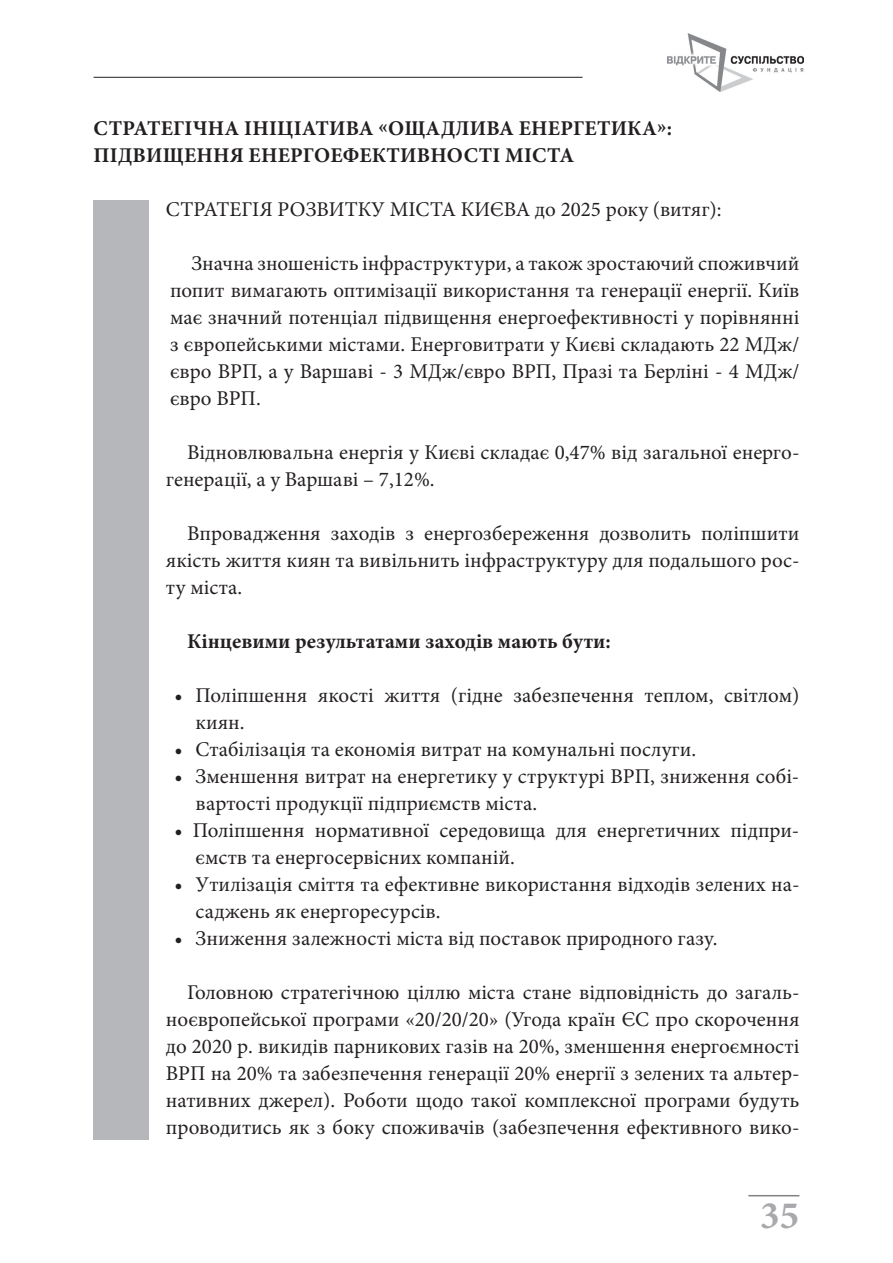
<style>
.page{position:relative;width:893px;height:1263px;background:#fff}
.page>*{position:absolute;margin:0;border:0;box-sizing:border-box;transform-origin:0 0}
.t1{font:700 39px "Minion Pro";color:#a8a9ad}
.t2{font:21px/27px "Minion Pro";color:#231f20}
.t3{font:700 21px "Minion Pro";color:#231f20}
.t4{font:700 21px "Minion Pro";letter-spacing:.095em;color:#231f20}
</style>
<div class="page">
<img style="left:668px;top:34px;width:135px;height:57px">
<hr style="left:94px;top:77px;width:489px;height:1px;background:#231f20">
<hr style="left:748px;top:1195px;width:51px;height:1px;background:#808285">
<div style="left:94px;top:200px;width:55px;height:939px;background:#b6b7bb"></div>
<p class="t3" style="left:94px;top:113px;width:66px">Стратегі</p>
<p class="t4" style="left:193px;top:113px;width:341px">чна ініціатива «Ощадлива енергет</p>
<p class="t3" style="left:611px;top:113px;width:63px">ика»:</p>
<p class="t3" style="left:94px;top:141px;width:14px">підв</p>
<p class="t3" style="left:146px;top:141px;width:54px">ищенн</p>
<p class="t3" style="left:230px;top:141px;width:34px">я енергое</p>
<p class="t3" style="left:343px;top:141px;width:31px">фект</p>
<p class="t3" style="left:400px;top:141px;width:32px">ивності</p>
<p class="t3" style="left:505px;top:141px;width:15px">міст</p>
<p class="t3" style="left:559px;top:141px;width:16px">а</p>
<p class="t2" style="left:166px;top:196px;width:557px">СТРАТЕГІЯ РОЗВИТКУ МІСТА КИЄВА до 2025 року (витяг):</p>
<p class="t2" style="left:170px;top:250px;width:631px;text-align:justify;text-indent:21px">Значна зношеність інфраструктури, а також зростаючий споживчий попит вимагають оптимізації використання та генерації енергії. Київ має значний потенціал підвищення енергоефективності у порівнянні з європейськими містами. Енерговитрати у Києві складають 22 МДж/ євро ВРП, а у Варшаві - 3 МДж/євро ВРП, Празі та Берліні - 4 МДж/ євро ВРП.</p>
<p class="t2" style="left:166px;top:439px;width:635px;text-indent:21px">Відновлювальна енергія у Києві складає 0,47% від загальної енерго&shy;генерації, а у Варшаві – 7,12%.</p>
<p class="t2" style="left:166px;top:520px;width:635px;text-align:justify;text-indent:21px">Впровадження заходів з енергозбереження дозволить поліпшити якість життя киян та вивільнить інфраструктуру для подальшого рос&shy;ту міста.</p>
<p class="t3" style="left:187px;top:627px;width:425px">Кінцевими результатами заходів мають бути:</p>
<p class="t2" style="left:196px;top:682px;width:605px;text-indent:-21px">• Поліпшення якості життя (гідне забезпечення теплом, світлом) киян.</p>
<p class="t2" style="left:174px;top:736px;width:523px">• Стабілізація та економія витрат на комунальні послуги.</p>
<p class="t2" style="left:196px;top:763px;width:605px;text-indent:-21px">• Зменшення витрат на енергетику у структурі ВРП, зниження собі&shy;вартості продукції підприємств міста.</p>
<p class="t2" style="left:196px;top:817px;width:605px;text-indent:-21px">• Поліпшення нормативної середовища для енергетичних підпри&shy;ємств та енергосервісних компаній.</p>
<p class="t2" style="left:196px;top:871px;width:605px;text-indent:-21px">• Утилізація сміття та ефективне використання відходів зелених на&shy;саджень як енергоресурсів.</p>
<p class="t2" style="left:174px;top:925px;width:545px">• Зниження залежності міста від поставок природного газу.</p>
<p class="t2" style="left:166px;top:979px;width:635px;text-align:justify;text-indent:21px">Головною стратегічною ціллю міста стане відповідність до загаль&shy;ноєвропейської програми «20/20/20» (Угода країн ЄС про скорочення до 2020 р. викидів парникових газів на 20%, зменшення енергоємності ВРП на 20% та забезпечення генерації 20% енергії з зелених та альтер&shy;нативних джерел). Роботи щодо такої комплексної програми будуть проводитись як з боку споживачів (забезпечення ефективного вико-</p>
<h1 class="t1" style="left:760px;top:1187px;width:41px">35</h1>
</div>
